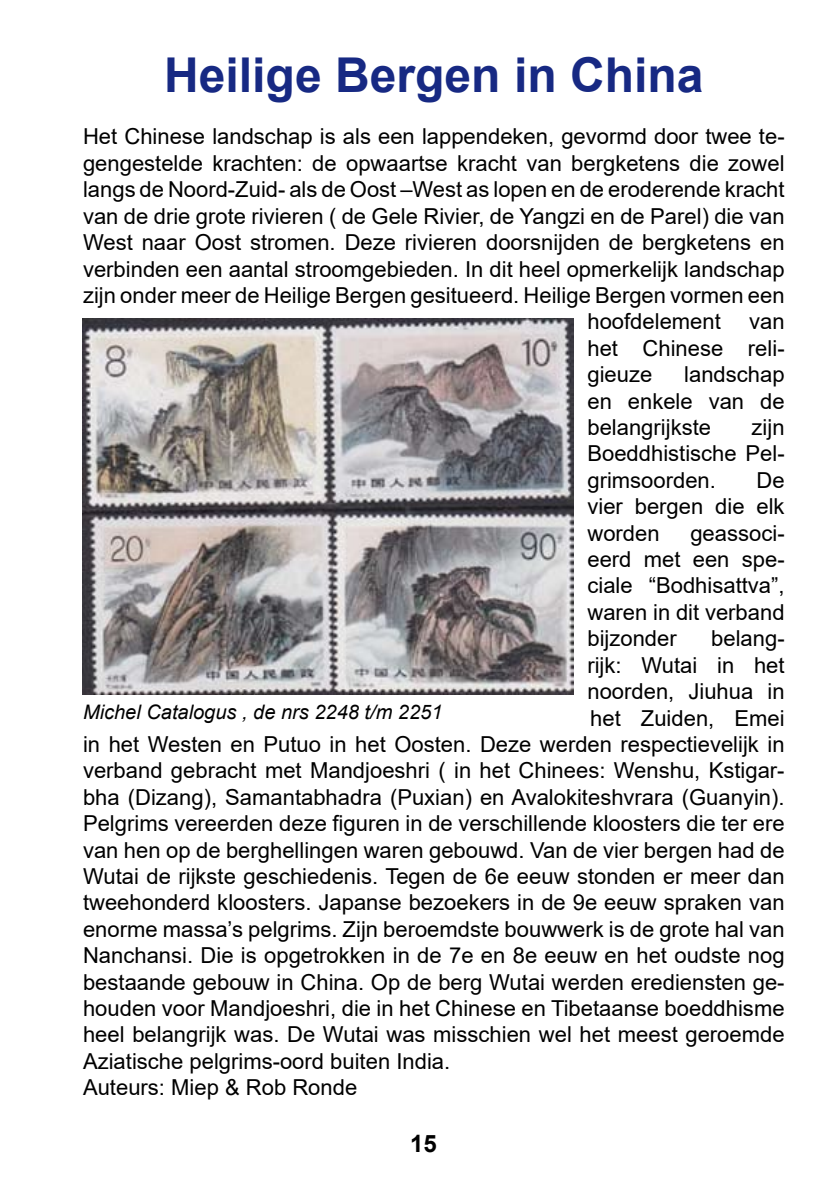
<style>
.page{position:relative;width:840px;height:1191px;background:#fff}
.page>*{position:absolute;margin:0;border:0;box-sizing:border-box;transform-origin:0 0}
.t1{font:700 48px "Arial";color:#172983}
.t2{font:700 24px "Arial";color:#000}
.t3{font:22px/26.4px "Arial";color:#000;text-align:justify}
.t4{font:italic 20px "Arial";color:#000}
</style>
<div class="page">
<img style="left:82px;top:318px;width:491px;height:376px">
<h1 class="t1" style="left:164px;top:41px;width:540px">Heilige Bergen in China</h1>
<p class="t3" style="left:83px;top:123px;width:702px">Het Chinese landschap is als een lappendeken, gevormd door twee te-</p>
<p class="t3" style="left:83px;top:150px;width:702px">gengestelde krachten: de opwaartse kracht van bergketens die zowel</p>
<p class="t3" style="left:83px;top:176px;width:702px">langs de Noord-Zuid- als de Oost –West as lopen en de eroderende kracht</p>
<p class="t3" style="left:83px;top:203px;width:702px">van de drie grote rivieren ( de Gele Rivier, de Yangzi en de Parel) die van</p>
<p class="t3" style="left:83px;top:229px;width:702px">West naar Oost stromen. Deze rivieren doorsnijden de bergketens en</p>
<p class="t3" style="left:83px;top:255px;width:702px">verbinden een aantal stroomgebieden. In dit heel opmerkelijk landschap</p>
<p class="t3" style="left:83px;top:282px;width:702px">zijn onder meer de Heilige Bergen gesitueerd. Heilige Bergen vormen een</p>
<p class="t3" style="left:587px;top:308px;width:135px">hoofdelement</p>
<p class="t3" style="left:587px;top:308px;width:199px;text-indent:162px">van het Chinese reli&shy;gieuze</p>
<p class="t3" style="left:587px;top:361px;width:198px;text-indent:97px">landschap en enkele van de belangrijkste</p>
<p class="t3" style="left:587px;top:414px;width:199px;text-indent:164px">zijn Boeddhistische Pel&shy;grimsoorden.</p>
<p class="t3" style="left:587px;top:467px;width:199px;text-indent:169px">De vier bergen die elk worden</p>
<p class="t3" style="left:587px;top:519px;width:199px;text-indent:103px">geassoci&shy;eerd met een spe&shy;ciale “Bodhisattva”, waren in dit verband bijzonder</p>
<p class="t3" style="left:710px;top:625px;width:75px">belang-</p>
<p class="t3" style="left:587px;top:651px;width:199px">rijk: Wutai in het</p>
<p class="t3" style="left:587px;top:678px;width:199px">noorden, Jiuhua in</p>
<p class="t3" style="left:590px;top:704px;width:196px">het Zuiden, Emei</p>
<p class="t3" style="left:83px;top:731px;width:702px">in het Westen en Putuo in het Oosten. Deze werden respectievelijk in</p>
<p class="t3" style="left:83px;top:757px;width:702px">verband gebracht met Mandjoeshri ( in het Chinees: Wenshu, Kstigar-</p>
<p class="t3" style="left:83px;top:783px;width:702px">bha (Dizang), Samantabhadra (Puxian) en Avalokiteshvrara (Guanyin).</p>
<p class="t3" style="left:83px;top:810px;width:702px">Pelgrims vereerden deze figuren in de verschillende kloosters die ter ere</p>
<p class="t3" style="left:83px;top:836px;width:702px">van hen op de berghellingen waren gebouwd. Van de vier bergen had de</p>
<p class="t3" style="left:83px;top:863px;width:702px">Wutai de rijkste geschiedenis. Tegen de 6e eeuw stonden er meer dan</p>
<p class="t3" style="left:83px;top:889px;width:702px">tweehonderd kloosters. Japanse bezoekers in de 9e eeuw spraken van</p>
<p class="t3" style="left:83px;top:915px;width:702px">enorme massa’s pelgrims. Zijn beroemdste bouwwerk is de grote hal van</p>
<p class="t3" style="left:83px;top:942px;width:702px">Nanchansi. Die is opgetrokken in de 7e en 8e eeuw en het oudste nog</p>
<p class="t3" style="left:83px;top:968px;width:702px">bestaande gebouw in China. Op de berg Wutai werden erediensten ge-</p>
<p class="t3" style="left:83px;top:995px;width:702px">houden voor Mandjoeshri, die in het Chinese en Tibetaanse boeddhisme</p>
<p class="t3" style="left:83px;top:1021px;width:702px">heel belangrijk was. De Wutai was misschien wel het meest geroemde</p>
<p class="t3" style="left:83px;top:1047px;width:368px">Aziatische pelgrims-oord buiten India.</p>
<p class="t3" style="left:83px;top:1074px;width:275px">Auteurs: Miep &amp; Rob Ronde</p>
<p class="t4" style="left:83px;top:699px;width:361px">Michel Catalogus , de nrs 2248 t/m 2251</p>
<p class="t2" style="left:410px;top:1126px;width:28px">15</p>
</div>
